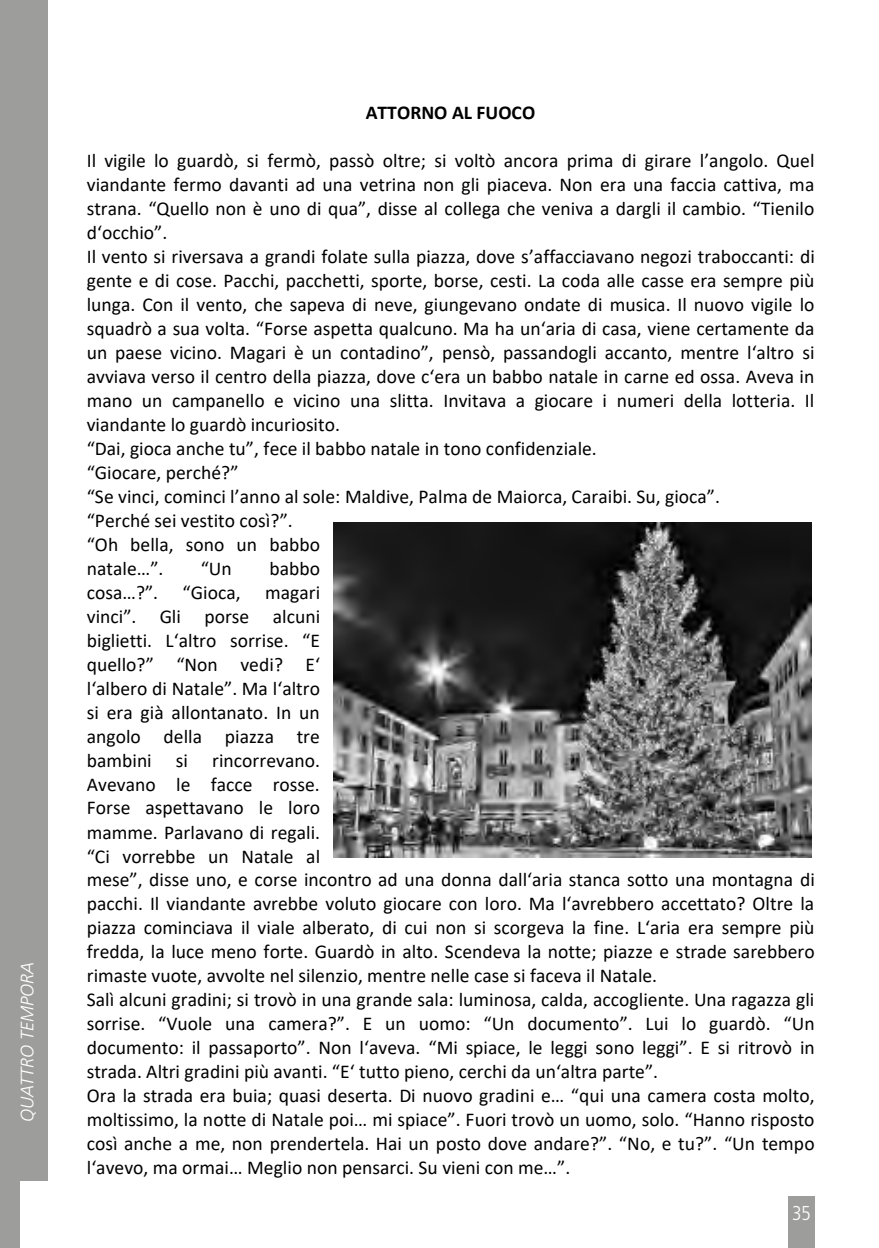
<style>
.page{position:relative;width:879px;height:1248px;background:#fff}
.page>*{position:absolute;margin:0;border:0;box-sizing:border-box;transform-origin:0 0}
.t1{font:300 condensed 20px "Frutiger";color:#fff}
.t2{font:19.6px/24px "Calibri";color:#000}
.t3{font:700 19.6px "Calibri";color:#000}
.t4{font:italic 300 18px "Frutiger CE";color:#fff}
</style>
<div class="page">
<div style="left:0;top:0;width:48px;height:1247px;background:#9d9d9c"></div>
<div style="left:20px;top:1181px;width:40px;height:66px;background:#fff"></div>
<div style="left:788px;top:1195px;width:26px;height:52px;background:#9d9d9c"></div>
<img style="left:334px;top:522px;width:477px;height:335px">
<p class="t4" style="left:17px;top:1121px;width:162px;rotate:-90deg">QUATTRO TEMPORA</p>
<p class="t3" style="left:366px;top:99px;width:171px">ATTORNO AL FUOCO</p>
<p class="t2" style="left:87px;top:148px;width:729px">Il vigile lo guardò, si fermò, passò oltre; si voltò ancora prima di girare l’angolo. Quel viandante fermo davanti ad una vetrina non gli piaceva. Non era una faccia cattiva, ma strana. “Quello non è uno di qua”, disse al collega che veniva a dargli il cambio. “Tienilo d‘occhio”.<br>Il vento si riversava a grandi folate sulla piazza, dove s’affacciavano negozi traboccanti: di gente e di cose. Pacchi, pacchetti, sporte, borse, cesti. La coda alle casse era sempre più lunga. Con il vento, che sapeva di neve, giungevano ondate di musica. Il nuovo vigile lo squadrò a sua volta. “Forse aspetta qualcuno. Ma ha un‘aria di casa, viene certamente da un paese vicino. Magari è un contadino”, pensò, passandogli accanto, mentre l‘altro si avviava verso il centro della piazza, dove c‘era un babbo natale in carne ed ossa. Aveva in mano un campanello e vicino una slitta. Invitava a giocare i numeri della lotteria. Il viandante lo guardò incuriosito.<br>“Dai, gioca anche tu”, fece il babbo natale in tono confidenziale.<br>“Giocare, perché?”<br>“Se vinci, cominci l’anno al sole: Maldive, Palma de Maiorca, Caraibi. Su, gioca”.<br>“Perché sei vestito così?”.<br>“Oh bella, sono un babbo<br>natale…”.</p>
<p class="t2" style="left:201px;top:556px;width:32px">“Un</p>
<p class="t2" style="left:269px;top:556px;width:52px">babbo</p>
<p class="t2" style="left:87px;top:579px;width:155px">cosa…?”. “Gioca,</p>
<p class="t2" style="left:87px;top:579px;width:729px;text-indent:178px">magari<br>vinci”. Gli porse alcuni<br>biglietti. L‘altro sorrise. “E<br>quello?” “Non vedi? E‘<br>l‘albero di Natale”. Ma l‘altro<br>si era già allontanato. In un<br>angolo della piazza tre<br>bambini si rincorrevano.<br>Avevano le facce rosse.<br>Forse aspettavano le loro<br>mamme. Parlavano di regali.<br>“Ci vorrebbe un Natale al<br>mese”, disse uno, e corse incontro ad una donna dall‘aria stanca sotto una montagna di pacchi. Il viandante avrebbe voluto giocare con loro. Ma l‘avrebbero accettato? Oltre la piazza cominciava il viale alberato, di cui non si scorgeva la fine. L‘aria era sempre più fredda, la luce meno forte. Guardò in alto. Scendeva la notte; piazze e strade sarebbero rimaste vuote, avvolte nel silenzio, mentre nelle case si faceva il Natale.<br>Salì alcuni gradini; si trovò in una grande sala: luminosa, calda, accogliente. Una ragazza gli sorrise. “Vuole una camera?”. E un uomo: “Un documento”. Lui lo guardò. “Un documento: il passaporto”. Non l‘aveva. “Mi spiace, le leggi sono leggi”. E si ritrovò in strada. Altri gradini più avanti. “E‘ tutto pieno, cerchi da un‘altra parte”.<br>Ora la strada era buia; quasi deserta. Di nuovo gradini e… “qui una camera costa molto, moltissimo, la notte di Natale poi… mi spiace”. Fuori trovò un uomo, solo. “Hanno risposto così anche a me, non prendertela. Hai un posto dove andare?”. “No, e tu?”. “Un tempo l‘avevo, ma ormai… Meglio non pensarci. Su vieni con me…”.</p>
<p class="t1" style="left:792px;top:1201px;width:20px">35</p>
</div>
